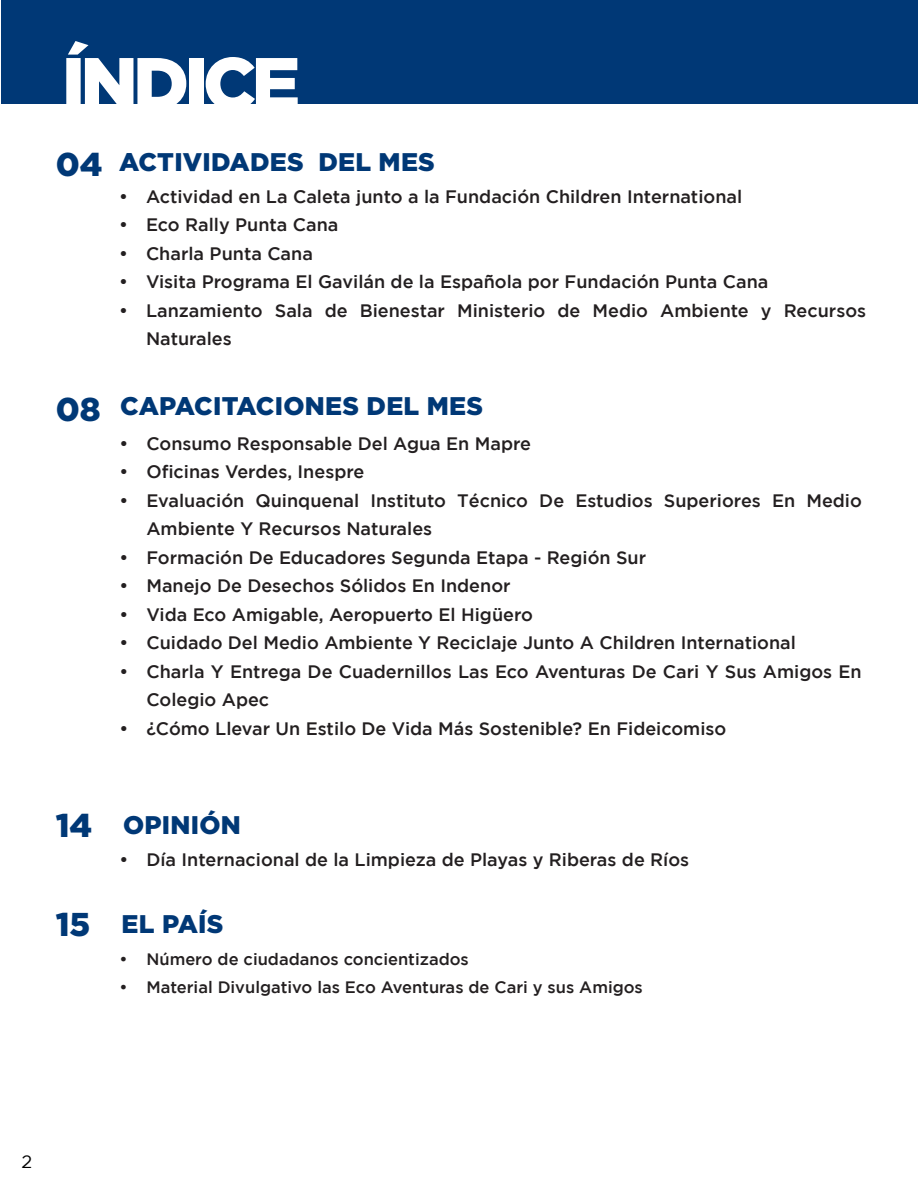
<style>
.page{position:relative;width:918px;height:1188px;background:#fff}
.page>*{position:absolute;margin:0;border:0;box-sizing:border-box;transform-origin:0 0}
.t1{font:900 73.5px "Gotham";letter-spacing:-.07em;color:#fff}
.t2{font:900 33px "Gotham";color:#003876}
.t3{font:900 25.5px "Gotham";letter-spacing:.01em;color:#003876}
.t4{font:500 18px/28.5px "Gotham";color:#231f20}
.t5{font:18px "Gotham";color:#000}
.t6{font:500 16.5px "Gotham";color:#231f20}
</style>
<div class="page">
<div style="left:1px;top:0;width:917px;height:104px;background:#003876"></div>
<h1 class="t1" style="left:61px;top:41px;width:240px">ÍNDICE</h1>
<h2 class="t2" style="left:56px;top:146px;width:48px">04</h2>
<h3 class="t3" style="left:119px;top:147px;width:317px">ACTIVIDADES DEL MES</h3>
<p class="t4" style="left:119px;top:181px;width:625px">• Actividad en La Caleta junto a la Fundación Children International</p>
<p class="t4" style="left:119px;top:210px;width:221px">• Eco Rally Punta Cana</p>
<p class="t4" style="left:119px;top:238px;width:195px">• Charla Punta Cana</p>
<p class="t4" style="left:119px;top:267px;width:651px">• Visita Programa El Gavilán de la Española por Fundación Punta Cana</p>
<p class="t4" style="left:146px;top:295px;width:722px;text-indent:-27px">• Lanzamiento Sala de Bienestar Ministerio de Medio Ambiente y Recursos<br>Naturales</p>
<h2 class="t2" style="left:56px;top:390px;width:46px">08</h2>
<h3 class="t3" style="left:120px;top:391px;width:365px">CAPACITACIONES DEL MES</h3>
<p class="t4" style="left:119px;top:429px;width:413px">• Consumo Responsable Del Agua En Mapre</p>
<p class="t4" style="left:119px;top:457px;width:246px">• Oficinas Verdes, Inespre</p>
<p class="t4" style="left:146px;top:486px;width:717px;text-indent:-27px">• Evaluación Quinquenal Instituto Técnico De Estudios Superiores En Medio<br>Ambiente Y Recursos Naturales</p>
<p class="t4" style="left:119px;top:543px;width:528px">• Formación De Educadores Segunda Etapa - Región Sur</p>
<p class="t4" style="left:119px;top:571px;width:393px">• Manejo De Desechos Sólidos En Indenor</p>
<p class="t4" style="left:119px;top:600px;width:415px">• Vida Eco Amigable, Aeropuerto El Higüero</p>
<p class="t4" style="left:119px;top:628px;width:678px">• Cuidado Del Medio Ambiente Y Reciclaje Junto A Children International</p>
<p class="t4" style="left:146px;top:657px;width:717px;text-indent:-27px">• Charla Y Entrega De Cuadernillos Las Eco Aventuras De Cari Y Sus Amigos En<br>Colegio Apec</p>
<p class="t4" style="left:119px;top:714px;width:608px">• ¿Cómo Llevar Un Estilo De Vida Más Sostenible? En Fideicomiso</p>
<h2 class="t2" style="left:56px;top:806px;width:38px">14</h2>
<h2 class="t2" style="left:56px;top:905px;width:36px">15</h2>
<h3 class="t3" style="left:123px;top:811px;width:119px">OPINIÓN</h3>
<p class="t4" style="left:119px;top:845px;width:571px">• Día Internacional de la Limpieza de Playas y Riberas de Ríos</p>
<h3 class="t3" style="left:122px;top:909px;width:103px">EL PAÍS</h3>
<p class="t6" style="left:119px;top:949px;width:351px">• Número de ciudadanos concientizados</p>
<p class="t6" style="left:119px;top:978px;width:525px">• Material Divulgativo las Eco Aventuras de Cari y sus Amigos</p>
<p class="t5" style="left:22px;top:1151px;width:12px">2</p>
</div>
